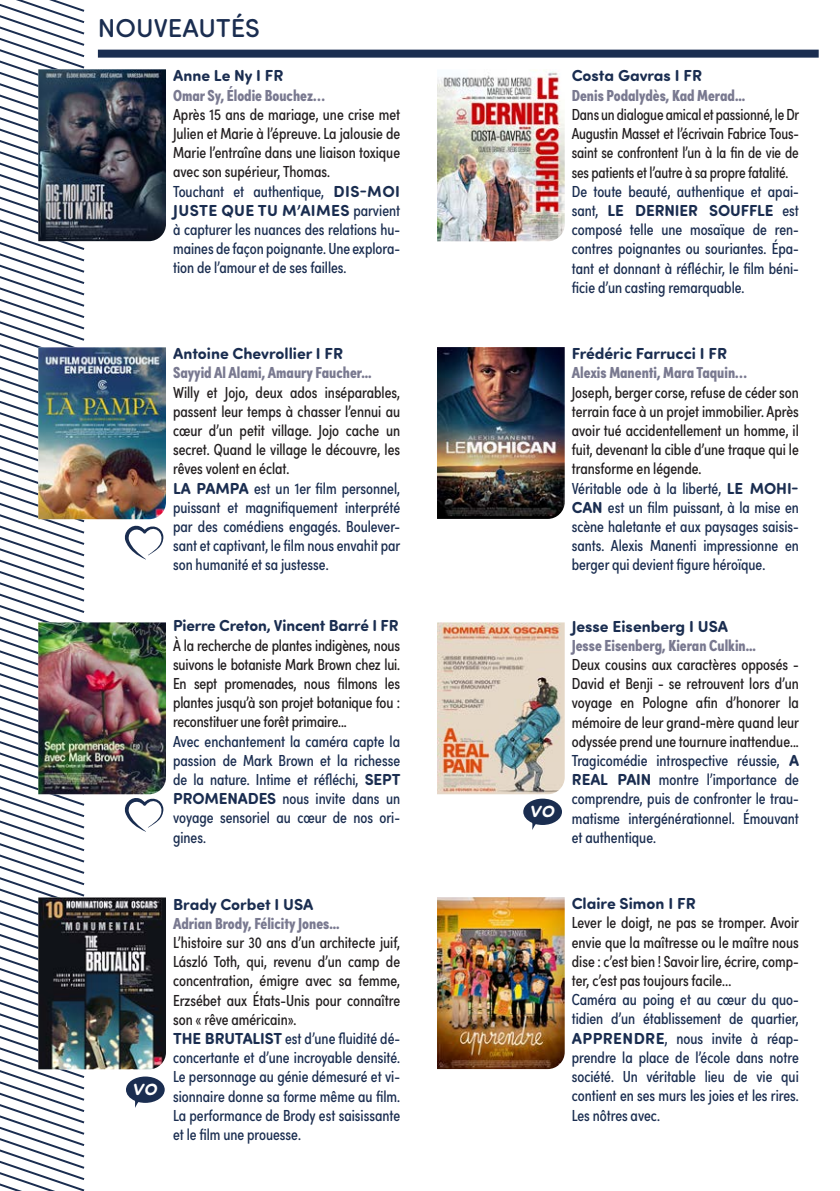
<style>
.page{position:relative;width:840px;height:1191px;background:#fff}
.page>*{position:absolute;margin:0;border:0;box-sizing:border-box;transform-origin:0 0}
.t1{font:500 26px "Sofia Pro Soft";color:#1a2d50}
.t2{font:italic 500 24px "Sofia Pro Soft";color:#fff}
.TEXTE_BLOC_SN_-_CRITIK{font:16px/19.2px "Sofia Pro Condensed";color:#1a2d50;text-align:justify}
.TEXTE_BLOC_SN_-_RÉSUMÉ{font:16px/19.2px "Sofia Pro Condensed";color:#231f20;text-align:justify}
.TEXTE_BLOC_SN_-_CASTING{font:900 16px "Sofia Pro Condensed";color:#797990}
.TEXTE_BLOC_SN_-_RÉALISATEUR{font:700 16px "Sofia Pro Soft";color:#1a2d50}
.s1{font-family:"Sofia Pro Soft";font-weight:700}
</style>
<div class="page">
<div style="left:98px;top:50px;width:720px;height:8px;background:#1a2d50"></div>
<img style="left:437px;top:897px;width:127px;height:172px">
<img style="left:437px;top:347px;width:127px;height:172px">
<img style="left:437px;top:70px;width:127px;height:171px">
<img style="left:437px;top:622px;width:127px;height:208px">
<img style="left:0;top:0;width:166px;height:1191px">
<p class="t1" style="left:98px;top:9px;width:163px">NOUVEAUTÉS</p>
<p class="TEXTE_BLOC_SN_-_RÉALISATEUR" style="left:173px;top:64px;width:112px">Anne Le Ny I FR</p>
<p class="TEXTE_BLOC_SN_-_CASTING" style="left:173px;top:82px;width:153px">Omar Sy, Élodie Bouchez…</p>
<p class="TEXTE_BLOC_SN_-_RÉSUMÉ" style="left:173px;top:104px;width:228px">Après 15 ans de mariage, une crise met Julien et Marie à l’épreuve. La jalousie de Marie l’entraîne dans une liaison toxique avec son supérieur, Thomas.</p>
<p class="TEXTE_BLOC_SN_-_CRITIK" style="left:173px;top:180px;width:228px">Touchant et authentique, <span class="s1">DIS-MOI JUSTE QUE TU M’AIMES</span> parvient à capturer les nuances des relations hu&shy;maines de façon poignante. Une explora&shy;tion de l’amour et de ses failles.</p>
<p class="TEXTE_BLOC_SN_-_RÉALISATEUR" style="left:173px;top:342px;width:171px">Antoine Chevrollier I FR</p>
<p class="TEXTE_BLOC_SN_-_CASTING" style="left:173px;top:360px;width:200px">Sayyid Al Alami, Amaury Faucher...</p>
<p class="TEXTE_BLOC_SN_-_RÉSUMÉ" style="left:173px;top:381px;width:228px">Willy et Jojo, deux ados inséparables, passent leur temps à chasser l’ennui au cœur d’un petit village. Jojo cache un secret. Quand le village le découvre, les rêves volent en éclat.</p>
<p class="TEXTE_BLOC_SN_-_CRITIK" style="left:173px;top:477px;width:229px"><span class="s1">LA PAMPA</span> est un 1er film personnel, puissant et magnifiquement interprété par des comédiens engagés. Boulever&shy;sant et captivant, le film nous envahit par son humanité et sa justesse.</p>
<p class="TEXTE_BLOC_SN_-_RÉALISATEUR" style="left:173px;top:614px;width:227px">Pierre Creton, Vincent Barré I FR</p>
<p class="TEXTE_BLOC_SN_-_RÉSUMÉ" style="left:173px;top:634px;width:228px">À la recherche de plantes indigènes, nous suivons le botaniste Mark Brown chez lui.<br>En sept promenades, nous filmons les plantes jusqu’à son projet botanique fou : reconstituer une forêt primaire...</p>
<p class="TEXTE_BLOC_SN_-_CRITIK" style="left:173px;top:730px;width:229px">Avec enchantement la caméra capte la passion de Mark Brown et la richesse de la nature. Intime et réfléchi, <span class="s1">SEPT PROMENADES</span> nous invite dans un voyage sensoriel au cœur de nos ori&shy;gines.</p>
<p class="t2" style="left:132px;top:1069px;width:27px">vo</p>
<p class="TEXTE_BLOC_SN_-_RÉALISATEUR" style="left:173px;top:892px;width:142px">Brady Corbet I USA</p>
<p class="TEXTE_BLOC_SN_-_CASTING" style="left:173px;top:910px;width:168px">Adrian Brody, Félicity Jones...</p>
<p class="TEXTE_BLOC_SN_-_RÉSUMÉ" style="left:173px;top:931px;width:228px">L’histoire sur 30 ans d’un architecte juif, László Toth, qui, revenu d’un camp de concentration, émigre avec sa femme, Erzsébet aux États-Unis pour connaître son « rêve américain».</p>
<p class="TEXTE_BLOC_SN_-_CRITIK" style="left:173px;top:1027px;width:228px"><span class="s1">THE BRUTALIST</span> est d’une fluidité dé&shy;concertante et d’une incroyable densité.<br>Le personnage au génie démesuré et vi&shy;sionnaire donne sa forme même au film.<br>La performance de Brody est saisissante et le film une prouesse.</p>
<p class="TEXTE_BLOC_SN_-_RÉALISATEUR" style="left:571px;top:64px;width:132px">Costa Gavras I FR</p>
<p class="TEXTE_BLOC_SN_-_CASTING" style="left:571px;top:83px;width:175px">Denis Podalydès, Kad Merad...</p>
<p class="TEXTE_BLOC_SN_-_RÉSUMÉ" style="left:571px;top:104px;width:229px">Dans un dialogue amical et passionné, le Dr Augustin Masset et l’écrivain Fabrice Tous&shy;saint se confrontent l’un à la fin de vie de ses patients et l’autre à sa propre fatalité.</p>
<p class="TEXTE_BLOC_SN_-_CRITIK" style="left:571px;top:181px;width:228px">De toute beauté, authentique et apai&shy;sant, <span class="s1">LE DERNIER SOUFFLE</span> est composé telle une mosaïque de ren&shy;contres poignantes ou souriantes. Épa&shy;tant et donnant à réfléchir, le film béni&shy;ficie d’un casting remarquable.</p>
<p class="TEXTE_BLOC_SN_-_RÉALISATEUR" style="left:571px;top:342px;width:157px">Frédéric Farrucci I FR</p>
<p class="TEXTE_BLOC_SN_-_CASTING" style="left:571px;top:360px;width:177px">Alexis Manenti, Mara Taquin…</p>
<p class="TEXTE_BLOC_SN_-_RÉSUMÉ" style="left:571px;top:381px;width:228px">Joseph, berger corse, refuse de céder son terrain face à un projet immobilier. Après avoir tué accidentellement un homme, il fuit, devenant la cible d’une traque qui le transforme en légende.</p>
<p class="TEXTE_BLOC_SN_-_CRITIK" style="left:571px;top:477px;width:228px">Véritable ode à la liberté, <span class="s1">LE MOHI-CAN</span> est un film puissant, à la mise en scène haletante et aux paysages saisis&shy;sants. Alexis Manenti impressionne en berger qui devient figure héroïque.</p>
<p class="t2" style="left:529px;top:791px;width:27px">vo</p>
<p class="TEXTE_BLOC_SN_-_RÉALISATEUR" style="left:571px;top:614px;width:158px">Jesse Eisenberg I USA</p>
<p class="TEXTE_BLOC_SN_-_CASTING" style="left:571px;top:633px;width:186px">Jesse Eisenberg, Kieran Culkin...</p>
<p class="TEXTE_BLOC_SN_-_RÉSUMÉ" style="left:571px;top:654px;width:229px">Deux cousins aux caractères opposés - David et Benji - se retrouvent lors d’un voyage en Pologne afin d’honorer la mémoire de leur grand-mère quand leur odyssée prend une tournure inattendue...</p>
<p class="TEXTE_BLOC_SN_-_CRITIK" style="left:571px;top:750px;width:229px">Tragicomédie introspective réussie, <span class="s1">A REAL PAIN</span> montre l’importance de comprendre, puis de confronter le trau&shy;matisme intergénérationnel. Émouvant et authentique.</p>
<p class="TEXTE_BLOC_SN_-_RÉALISATEUR" style="left:571px;top:892px;width:125px">Claire Simon I FR</p>
<p class="TEXTE_BLOC_SN_-_RÉSUMÉ" style="left:571px;top:912px;width:229px">Lever le doigt, ne pas se tromper. Avoir envie que la maîtresse ou le maître nous dise : c’est bien ! Savoir lire, écrire, comp&shy;ter, c’est pas toujours facile…</p>
<p class="TEXTE_BLOC_SN_-_CRITIK" style="left:571px;top:989px;width:228px">Caméra au poing et au cœur du quo&shy;tidien d’un établissement de quartier, <span class="s1">APPRENDRE</span>, nous invite à réap&shy;prendre la place de l’école dans notre société. Un véritable lieu de vie qui contient en ses murs les joies et les rires.<br>Les nôtres avec.</p>
</div>
